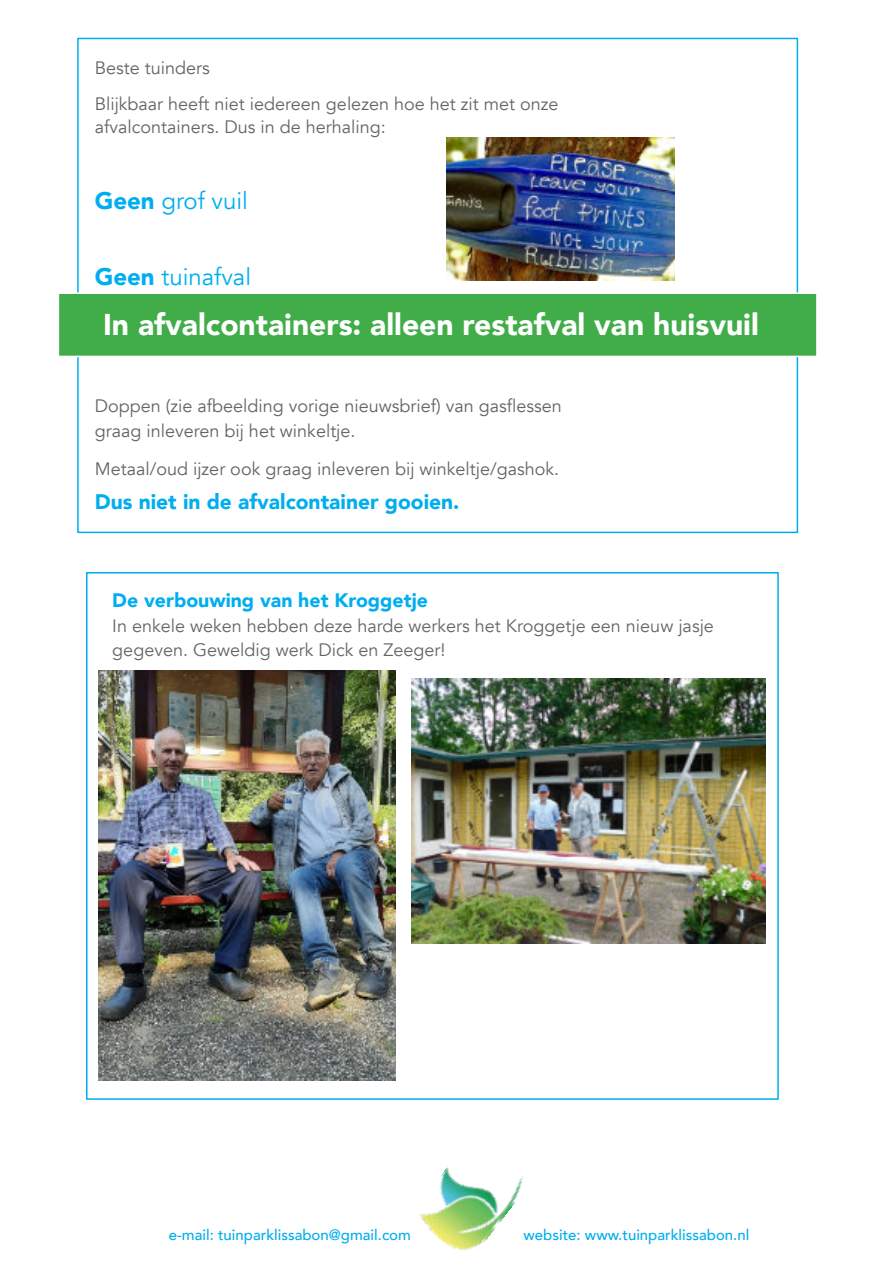
<style>
.page{position:relative;width:893px;height:1263px;background:#fff}
.page>*{position:absolute;margin:0;border:0;box-sizing:border-box;transform-origin:0 0}
.t1{font:900 30px "Avenir";color:#fff}
.t2{font:24px "Avenir";color:#00aeef}
.t3{font:900 21px "Avenir";color:#00aeef}
.t4{font:900 19.5px "Avenir";color:#00aeef}
.t5{font:18px/35.8px "Avenir";color:#636466}
.t6{font:18px/24px "Avenir";color:#646567}
.t7{font:500 15px "Avenir";color:#00aeef}
.s1{font-weight:900}
</style>
<div class="page">
<img style="left:419px;top:1167px;width:105px;height:83px">
<div style="left:58px;top:292px;width:760px;height:65px;background:#41ad49;border:2px solid #fff"></div>
<img style="left:446px;top:138px;width:229px;height:143px">
<img style="left:99px;top:671px;width:297px;height:409px">
<img style="left:412px;top:678px;width:354px;height:266px">
<p class="t5" style="left:95px;top:50px;width:465px">Beste tuinders<br>Blĳkbaar heeft niet iedereen gelezen hoe het zit met onze</p>
<p class="t5" style="left:95px;top:109px;width:293px">afvalcontainers. Dus in de herhaling:</p>
<h2 class="t2" style="left:95px;top:185px;width:155px"><span class="s1">Geen</span> grof vuil</h2>
<h2 class="t2" style="left:95px;top:261px;width:158px"><span class="s1">Geen</span> tuinafval</h2>
<h1 class="t1" style="left:103px;top:305px;width:657px">In afvalcontainers: alleen restafval van huisvuil</h1>
<p class="t5" style="left:95px;top:393px;width:469px;line-height:25.5px">Doppen (zie afbeelding vorige nieuwsbrief) van gasflessen graag inleveren bĳ het winkeltje.</p>
<p class="t5" style="left:95px;top:451px;width:466px">Metaal/oud ĳzer ook graag inleveren bĳ winkeltje/gashok.</p>
<p class="t3" style="left:95px;top:488px;width:366px">Dus niet in de afvalcontainer gooien.</p>
<p class="t4" style="left:112px;top:588px;width:317px">De verbouwing van het Kroggetje</p>
<p class="t6" style="left:112px;top:613px;width:603px">In enkele weken hebben deze harde werkers het Kroggetje een nieuw jasje gegeven. Geweldig werk Dick en Zeeger!</p>
<p class="t7" style="left:169px;top:1224px;width:244px">e-mail: tuinparklissabon@gmail.com</p>
<p class="t7" style="left:524px;top:1224px;width:227px">website: www.tuinparklissabon.nl</p>
</div>
